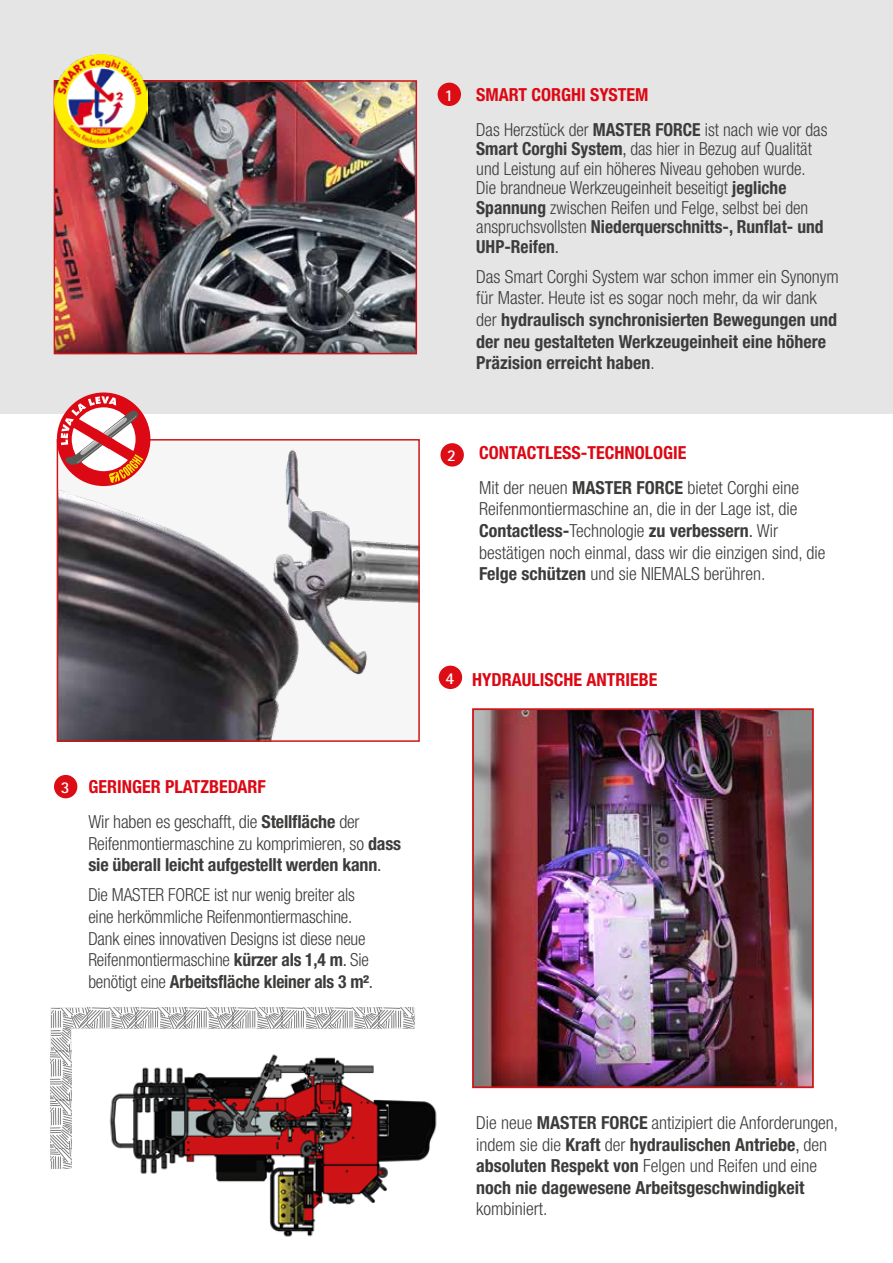
<style>
.page{position:relative;width:893px;height:1263px;background:#fff}
.page>*{position:absolute;margin:0;border:0;box-sizing:border-box;transform-origin:0 0}
.t1{font:300 condensed 18px/21.6px "Helvetica Neue LT Std";color:#3c3c3b}
.t2{font:700 condensed 18px/21.6px "Helvetica Neue LT Std";color:#3c3c3b}
.t3{font:700 condensed 18px "Helvetica Neue LT Std";color:#dc0814}
.t4{font:700 16.5px "Rotis Sans Serif Std";color:#fff}
.s1{font-weight:700}
.s2{font-weight:400}
.s3{font-weight:300}
</style>
<div class="page">
<div style="left:0;top:0;width:893px;height:414px;background:#e5e5e5"></div>
<img style="left:57px;top:83px;width:357px;height:268px">
<div style="left:54px;top:80px;width:363px;height:274px;border:2px solid #cd1719"></div>
<img style="left:60px;top:442px;width:357px;height:297px">
<div style="left:57px;top:439px;width:363px;height:303px;border:2px solid #cd1719"></div>
<svg style="left:57px;top:392px;width:93px;height:94px"></svg>
<img style="left:475px;top:711px;width:336px;height:374px">
<div style="left:472px;top:708px;width:342px;height:380px;border:2px solid #cd1719"></div>
<div style="left:440px;top:443px;width:24px;height:24px;background:#dc0d15;border-radius:50%"></div>
<div style="left:438px;top:83px;width:23px;height:23px;background:#dc0d15;border-radius:50%"></div>
<div style="left:54px;top:775px;width:23px;height:23px;background:#dc0d15;border-radius:50%"></div>
<div style="left:439px;top:666px;width:23px;height:23px;background:#dc0d15;border-radius:50%"></div>
<img style="left:54px;top:54px;width:94px;height:94px">
<img style="left:140px;top:1101px;width:297px;height:136px">
<svg style="left:50px;top:1007px;width:365px;height:162px"></svg>
<p class="t4" style="left:61px;top:777px;width:10px">3</p>
<p class="t3" style="left:88px;top:776px;width:179px">GERINGER PLATZBEDARF</p>
<p class="t1" style="left:88px;top:811px;width:314px">Wir haben es geschafft, die <span class="s1">Stellfläche</span> der<br>Reifenmontiermaschine zu komprimieren, so <span class="s1">dass sie überall leicht aufgestellt werden kann</span><span class="s2">.</span></p>
<p class="t1" style="left:88px;top:884px;width:286px">Die MASTER FORCE ist nur wenig breiter als eine herkömmliche Reifenmontiermaschine.<br>Dank eines innovativen Designs ist diese neue Reifenmontiermaschine <span class="s1">kürzer als 1,4 m</span><span class="s2">.</span> Sie benötigt eine <span class="s1">Arbeitsfläche kleiner als 3 m²</span><span class="s2">.</span></p>
<p class="t4" style="left:444px;top:85px;width:10px">1</p>
<p class="t3" style="left:476px;top:83px;width:174px">SMART CORGHI SYSTEM</p>
<p class="t1" style="left:476px;top:119px;width:353px;line-height:19.5px">Das Herzstück der <span class="s1">MASTER FORCE</span> ist nach wie vor das <span class="s1">Smart Corghi System</span><span class="s2">,</span> das hier in Bezug auf Qualität und Leistung auf ein höheres Niveau gehoben wurde.<br>Die brandneue Werkzeugeinheit beseitigt <span class="s1">jegliche Spannung</span> zwischen Reifen und Felge, selbst bei den anspruchsvollsten <span class="s1">Niederquerschnitts-, Runflat- und UHP-Reifen</span><span class="s2">.</span></p>
<p class="t2" style="left:476px;top:265px;width:364px"><span class="s3">Das Smart Corghi System war schon immer ein Synonym für Master. Heute ist es sogar noch mehr, da wir dank der</span> hydraulisch synchronisierten Bewegungen und der neu gestalteten Werkzeugeinheit eine höhere Präzision erreicht haben<span class="s3">.</span></p>
<p class="t4" style="left:447px;top:445px;width:10px">2</p>
<p class="t3" style="left:479px;top:442px;width:209px">CONTACTLESS-TECHNOLOGIE</p>
<p class="t1" style="left:479px;top:477px;width:348px">Mit der neuen <span class="s1">MASTER FORCE</span> bietet Corghi eine Reifenmontiermaschine an, die in der Lage ist, die <span class="s1">Contactless-</span>Technologie <span class="s1">zu verbessern</span><span class="s2">.</span> Wir bestätigen noch einmal, dass wir die einzigen sind, die <span class="s1">Felge schützen</span> und sie NIEMALS berühren.</p>
<p class="t4" style="left:446px;top:668px;width:10px">4</p>
<p class="t3" style="left:472px;top:668px;width:187px">HYDRAULISCHE ANTRIEBE</p>
<p class="t2" style="left:476px;top:1111px;width:364px"><span class="s3">Die neue</span> MASTER FORCE <span class="s3">antizipiert die Anforderungen, indem sie die</span> Kraft <span class="s3">der</span> hydraulischen Antriebe<span class="s2">,</span> <span class="s3">den </span>absoluten Respekt von <span class="s3">Felgen und Reifen und eine </span>noch nie dagewesene Arbeitsgeschwindigkeit</p>
<p class="t1" style="left:476px;top:1198px;width:73px">kombiniert.</p>
</div>
